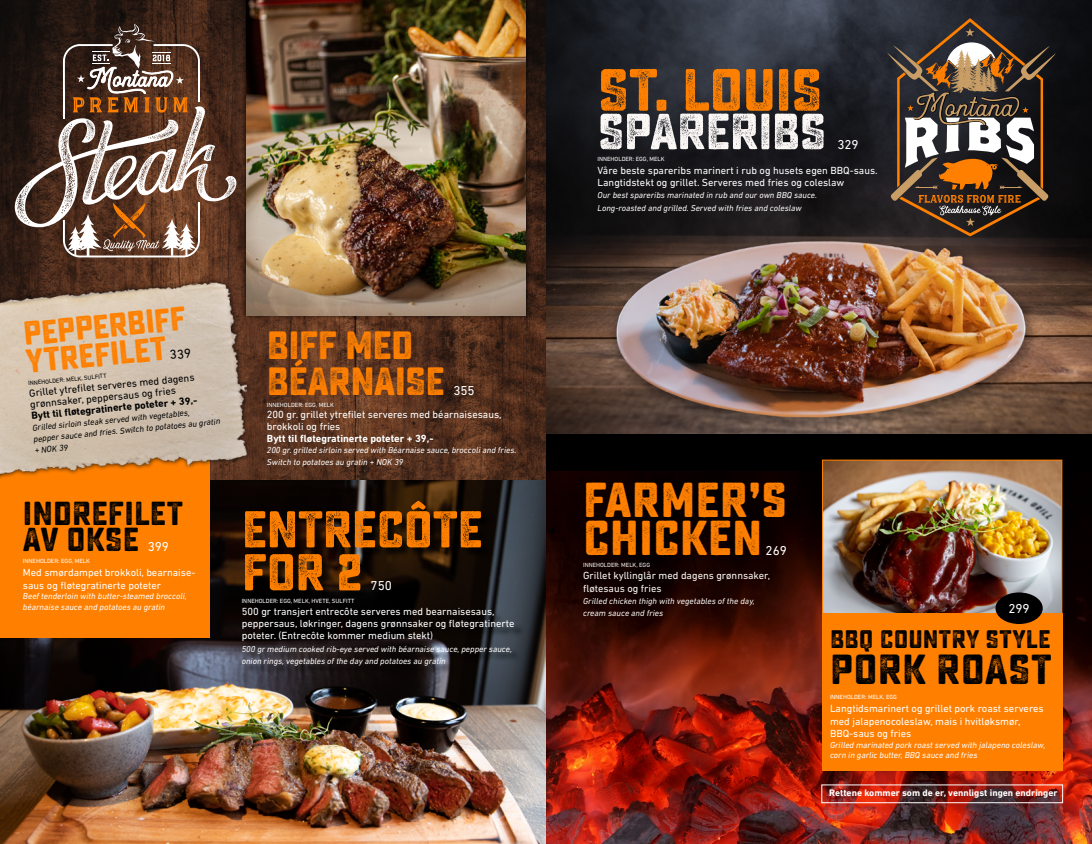
<style>
.page{position:relative;width:1092px;height:844px;background:#fff}
.page>*{position:absolute;margin:0;border:0;box-sizing:border-box;transform-origin:0 0}
.t1{font:59.5px "Sucrose Bold Two";letter-spacing:-.02em;color:#ff8000}
.t2{font:51.62px/42.9px "Sucrose Bold Two";letter-spacing:-.02em;color:#ff8000}
.t3{font:50.75px "Sucrose Bold Two";letter-spacing:-.02em;color:#faf7f5}
.t4{font:49px/37.6px "Sucrose Bold One";color:#ff8000}
.t5{font:42px "Sucrose Bold Two";color:#000}
.t6{font:39.38px/36.8px "Sucrose Bold Two";letter-spacing:-.02em;color:#ff8000}
.t7{font:33.25px/28.1px "Sucrose Bold One";color:#ff8000}
.t8{font:33.25px/26.2px "Sucrose Bold Two";color:#000}
.t9{font:25.38px "Sucrose Bold Two";color:#000}
.t10{font:13.12px "DIN Next LT Pro";color:#fff}
.t11{font:10.5px/12.6px "DIN Next LT Pro";color:#fff}
.t12{font:10.5px/11.4px "DIN Next LT Pro";color:#000}
.t13{font:10.5px/12.2px "DIN Next LT Pro";color:#f9f8f4}
.t14{font:700 10.5px "DIN Next LT Pro";color:#000}
.t15{font:700 10.5px "DIN Next LT Pro";color:#fff}
.t16{font:700 9.62px "DIN Next LT Pro";color:#fff}
.t17{font:italic 8.75px/10.5px "DIN Next LT Pro";color:#fff}
.t18{font:italic 8.75px/11.5px "DIN Next LT Pro";color:#000}
.t19{font:italic 8.75px/12.2px "DIN Next LT Pro";color:#f9f8f4}
.t20{font:6.12px "DIN Next LT Pro";color:#fff}
.t21{font:6.12px "DIN Next LT Pro";color:#000}
.t22{font:6.12px "DIN Next LT Pro";color:#f9f8f4}
</style>
<div class="page">
<img style="left:0;top:0;width:546px;height:843px">
<div style="left:546px;top:0;width:545px;height:843px;background:#000"></div>
<img style="left:546px;top:471px;width:545px;height:372px">
<div style="left:241px;top:0;width:290px;height:320px;background:#000;opacity:.75"></div>
<img style="left:246px;top:0;width:280px;height:315px">
<img style="left:824px;top:461px;width:236px;height:152px">
<div style="left:822px;top:459px;width:240px;height:156px;border:1px solid #ff8000"></div>
<div style="left:822px;top:613px;width:240px;height:157px;background:#ff8000"></div>
<div style="left:995px;top:592px;width:47px;height:31px;background:#000;border-radius:50%"></div>
<img style="left:547px;top:0;width:544px;height:433px">
<img style="left:0;top:480px;width:545px;height:363px">
<svg style="left:14px;top:24px;width:222px;height:233px"></svg>
<div style="left:244px;top:502px;width:281px;height:173px;background:#000;opacity:.75"></div>
<div style="left:0;top:425px;width:210px;height:213px;background:#ff8000"></div>
<img style="left:0;top:280px;width:252px;height:199px">
<svg style="left:887px;top:18px;width:168px;height:218px"></svg>
<svg style="left:170px;top:348px;width:21px;height:11px"></svg>
<h3 class="t7" style="left:22px;top:319px;width:165px;rotate:-5deg">PEPPERBIFF<br>YTREFILET</h3>
<p class="t21" style="left:28px;top:379px;width:80px;rotate:-5deg">INNEHOLDER: MELK, SULFITT</p>
<p class="t12" style="left:29px;top:386px;width:167px;rotate:-5deg">Grillet ytrefi let serveres med dagens grønnsaker, peppersaus og fries</p>
<p class="t14" style="left:31px;top:409px;width:168px;rotate:-5deg">Bytt til fl øtegratinerte poteter + 39,-</p>
<p class="t18" style="left:32px;top:422px;width:189px;rotate:-6deg">Grilled sirloin steak served with vegetables,<br>pepper sauce and fries. Switch to potatoes au gratin</p>
<p class="t18" style="left:34px;top:444px;width:35px;rotate:-6deg">+ NOK 39</p>
<h3 class="t8" style="left:23px;top:500px;width:162px">INDREFILET<br>AV OKSE</h3>
<h3 class="t10" style="left:148px;top:538px;width:23px">399</h3>
<p class="t20" style="left:23px;top:557px;width:68px">INNEHOLDER: EGG, MELK</p>
<p class="t11" style="left:23px;top:566px;width:174px">Med smørdampet brokkoli, bearnaise&shy;saus og fløtegratinerte poteter</p>
<p class="t17" style="left:23px;top:590px;width:165px">Beef tenderloin with butter-steamed broccoli, béarnaise sauce and potatoes au gratin</p>
<h3 class="t6" style="left:267px;top:327px;width:180px">BIFF MED<br>BÉARNAISE</h3>
<h3 class="t10" style="left:453px;top:383px;width:23px">355</h3>
<p class="t20" style="left:267px;top:401px;width:68px">INNEHOLDER: EGG, MELK</p>
<p class="t11" style="left:267px;top:408px;width:236px;line-height:11.4px">200 gr. grillet ytrefilet serveres med béarnaisesaus, brokkoli og fries</p>
<p class="t15" style="left:267px;top:432px;width:168px">Bytt til fløtegratinerte poteter + 39,-</p>
<p class="t17" style="left:267px;top:444px;width:251px;line-height:11.4px">200 gr. grilled sirloin served with Béarnaise sauce, broccoli and fries.<br>Switch to potatoes au gratin + NOK 39</p>
<h2 class="t2" style="left:242px;top:508px;width:243px">ENTRECÔTE<br>FOR 2</h2>
<h3 class="t10" style="left:370px;top:578px;width:23px">750</h3>
<p class="t20" style="left:242px;top:596px;width:114px">INNEHOLDER: EGG, MELK, HVETE, SULFITT</p>
<p class="t11" style="left:242px;top:605px;width:274px;line-height:12.2px">500 gr transjert entrecôte serveres med bearnaisesaus, peppersaus, løkringer, dagens grønnsaker og fløtegratinerte poteter. (Entrecôte kommer medium stekt)</p>
<p class="t17" style="left:242px;top:642px;width:272px;line-height:12.2px">500 gr medium cooked rib-eye served with béarnaise sauce, pepper sauce, onion rings, vegetables of the day and potatoes au gratin</p>
<h1 class="t1" style="left:597px;top:55px;width:227px">ST. LOUIS</h1>
<h3 class="t3" style="left:597px;top:102px;width:230px">SPARERIBS</h3>
<h3 class="t10" style="left:837px;top:137px;width:23px">329</h3>
<p class="t20" style="left:597px;top:156px;width:68px">INNEHOLDER: EGG, MELK</p>
<p class="t11" style="left:597px;top:164px;width:281px;line-height:12.2px">Våre beste spareribs marinert i rub og husets egen BBQ-saus.<br>Langtidstekt og grillet. Serveres med fries og coleslaw</p>
<p class="t17" style="left:597px;top:189px;width:221px;line-height:12.2px">Our best spareribs marinated in rub and our own BBQ sauce.<br>Long-roasted and grilled. Served with fries and coleslaw</p>
<h3 class="t4" style="left:583px;top:482px;width:206px">FARMER’S<br>CHICKEN</h3>
<h3 class="t10" style="left:765px;top:542px;width:23px">269</h3>
<p class="t22" style="left:583px;top:561px;width:69px">INNEHOLDER: MELK, EGG</p>
<p class="t13" style="left:583px;top:569px;width:189px">Grillet kyllinglår med dagens grønnsaker, fløtesaus og fries</p>
<p class="t19" style="left:583px;top:594px;width:173px">Grilled chicken thigh with vegetables of the day, cream sauce and fries</p>
<h3 class="t10" style="left:1008px;top:600px;width:23px">299</h3>
<h3 class="t9" style="left:830px;top:624px;width:222px">BBQ COUNTRY STYLE</h3>
<h3 class="t5" style="left:830px;top:644px;width:223px">PORK ROAST</h3>
<p class="t20" style="left:830px;top:693px;width:69px">INNEHOLDER: MELK, EGG</p>
<p class="t11" style="left:830px;top:701px;width:215px">Langtidsmarinert og grillet pork roast serveres med jalapenocoleslaw, mais i hvitløksmør,<br>BBQ-saus og fries</p>
<p class="t17" style="left:830px;top:739px;width:217px">Grilled marinated pork roast served with jalapeno coleslaw, corn in garlic butter, BBQ sauce and fries</p>
<p class="t16" style="left:829px;top:787px;width:230px">Rettene kommer som de er, vennligst ingen endringer</p>
</div>
